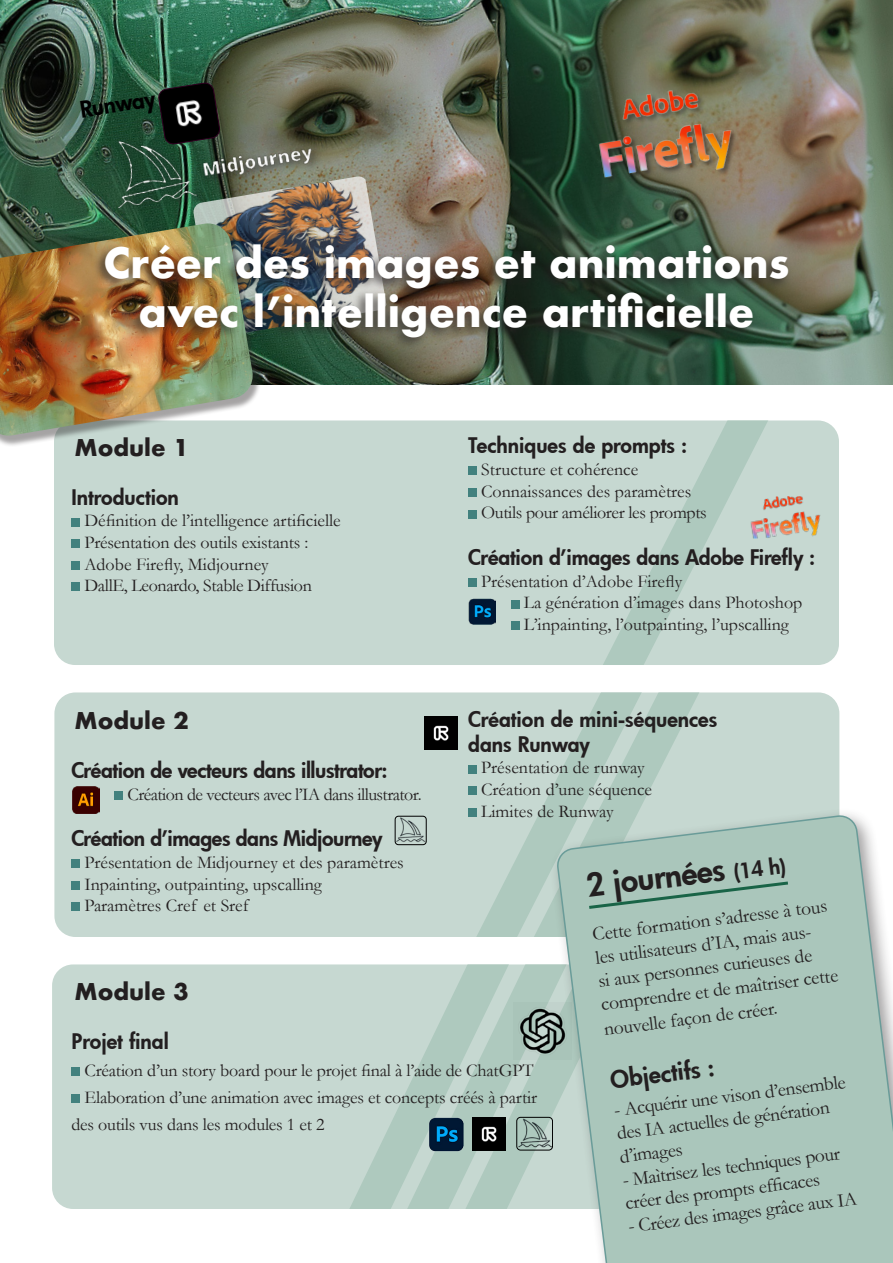
<style>
.page{position:relative;width:893px;height:1263px;background:#fff}
.page>*{position:absolute;margin:0;border:0;box-sizing:border-box;transform-origin:0 0}
.t1{font:700 40.5px/48.6px "Futura";color:#fff;text-align:center}
.t2{font:800 31.5px "Futura";color:#231f20}
.t3{font:800 24px "Futura";color:#231f20}
.t4{font:700 22.5px "Futura";color:#231f20}
.titre{font:800 22.5px "Futura";color:#000}
.t5{font:800 21px/25.2px "Futura";letter-spacing:-.01em;color:#231f20}
.t6{font:19.5px/23.4px "Garamond";color:#231f20}
.t7{font:18px/21.6px "Garamond";color:#231f20}
.t8{font:18px "Garamond";letter-spacing:-.02em;color:#231f20}
.t9{font:18px "Garamond";letter-spacing:-.03em;color:#231f20}
.s1{font-size:21px}
</style>
<div class="page">
<img style="left:0;top:0;width:893px;height:385px">
<img style="left:193px;top:176px;width:193px;height:64px">
<img style="left:582px;top:72px;width:162px;height:125px">
<img style="left:95px;top:104px;width:237px;height:116px">
<svg style="left:158px;top:82px;width:62px;height:63px"></svg>
<div style="left:52px;top:964px;width:785px;height:245px;background:#c6d8d1;border-radius:21px"></div>
<svg style="left:535px;top:965px;width:14px;height:186px"></svg>
<svg style="left:349px;top:964px;width:186px;height:245px"></svg>
<div style="left:71px;top:1067px;width:9px;height:9px;background:#42817e"></div>
<div style="left:71px;top:1094px;width:9px;height:9px;background:#42817e"></div>
<img style="left:428px;top:1117px;width:36px;height:35px">
<img style="left:517px;top:1117px;width:32px;height:33px">
<div style="left:516px;top:1117px;width:37px;height:33px;border:1px solid #000;border-radius:4px"></div>
<img style="left:472px;top:1117px;width:33px;height:33px">
<img style="left:514px;top:1002px;width:35px;height:58px">
<div style="left:54px;top:420px;width:785px;height:245px;background:#c6d8d1;border-radius:21px"></div>
<svg style="left:597px;top:420px;width:178px;height:245px"></svg>
<img style="left:469px;top:598px;width:27px;height:27px">
<img style="left:743px;top:496px;width:78px;height:42px">
<div style="left:71px;top:518px;width:9px;height:8px;background:#42817e"></div>
<div style="left:71px;top:539px;width:9px;height:9px;background:#42817e"></div>
<div style="left:71px;top:561px;width:9px;height:9px;background:#42817e"></div>
<div style="left:71px;top:583px;width:9px;height:8px;background:#42817e"></div>
<div style="left:468px;top:466px;width:9px;height:9px;background:#42817e"></div>
<div style="left:468px;top:488px;width:9px;height:9px;background:#42817e"></div>
<div style="left:468px;top:510px;width:9px;height:8px;background:#42817e"></div>
<div style="left:468px;top:578px;width:9px;height:9px;background:#42817e"></div>
<div style="left:511px;top:600px;width:8px;height:8px;background:#42817e"></div>
<div style="left:511px;top:621px;width:8px;height:9px;background:#42817e"></div>
<div style="left:0;top:226px;width:261px;height:221px;background:#231f20;opacity:.41"></div>
<img style="left:0;top:223px;width:254px;height:213px">
<div style="left:92px;top:240px;width:700px;height:110px;background:#231f20;opacity:.75"></div>
<div style="left:54px;top:692px;width:785px;height:245px;background:#c6d8d1;border-radius:21px"></div>
<img style="left:72px;top:787px;width:28px;height:26px">
<img style="left:395px;top:816px;width:31px;height:29px">
<div style="left:395px;top:816px;width:31px;height:29px;border:1px solid #000;border-radius:3px"></div>
<div style="left:114px;top:791px;width:9px;height:9px;background:#42817e"></div>
<div style="left:71px;top:859px;width:9px;height:9px;background:#42817e"></div>
<div style="left:71px;top:881px;width:9px;height:9px;background:#42817e"></div>
<div style="left:71px;top:903px;width:9px;height:8px;background:#42817e"></div>
<div style="left:468px;top:765px;width:9px;height:8px;background:#42817e"></div>
<div style="left:468px;top:786px;width:9px;height:9px;background:#42817e"></div>
<div style="left:468px;top:808px;width:9px;height:9px;background:#42817e"></div>
<img style="left:424px;top:716px;width:34px;height:34px">
<div style="left:549px;top:808px;width:344px;height:455px;background:#231f20;opacity:.44"></div>
<svg style="left:475px;top:692px;width:316px;height:245px"></svg>
<svg style="left:557px;top:815px;width:336px;height:448px"></svg>
<p class="titre" style="left:78px;top:95px;width:78px;rotate:-9deg">Runway</p>
<p class="t1" style="left:104px;top:239px;width:687px">Créer des images et animations avec l’intelligence artificielle</p>
<p class="t4" style="left:74px;top:431px;width:116px">Module 1</p>
<p class="t5" style="left:71px;top:484px;width:109px">Introduction</p>
<p class="t7" style="left:84px;top:509px;width:258px">Définition de l’intelligence artificielle</p>
<p class="t7" style="left:84px;top:531px;width:226px">Présentation des outils existants :</p>
<p class="t7" style="left:84px;top:553px;width:186px">Adobe Firefly, Midjourney</p>
<p class="t8" style="left:84px;top:573px;width:229px">DallE, Leonardo, Stable Diffusion</p>
<p class="t5" style="left:468px;top:433px;width:221px">Techniques de prompts :</p>
<p class="t7" style="left:481px;top:458px;width:212px">Structure et cohérence<br>Connaissances des paramètres</p>
<p class="t8" style="left:481px;top:500px;width:227px">Outils pour améliorer les prompts</p>
<p class="t5" style="left:468px;top:544px;width:349px">Création d’images dans Adobe Firefly :</p>
<p class="t7" style="left:481px;top:570px;width:203px">Présentation d’Adobe Firefly</p>
<p class="t7" style="left:524px;top:591px;width:280px">La génération d’images dans Photoshop<br>L’inpainting, l’outpainting, l’upscalling</p>
<p class="t5" style="left:468px;top:706px;width:251px">Création de mini-séquences dans Runway</p>
<p class="t7" style="left:481px;top:756px;width:165px">Présentation de runway</p>
<p class="t7" style="left:481px;top:778px;width:172px">Création d’une séquence</p>
<p class="t7" style="left:481px;top:800px;width:134px">Limites de Runway</p>
<p class="t2" style="left:584px;top:865px;width:201px;rotate:-7deg">2 journées <span class="s1">(14 h)</span></p>
<p class="t6" style="left:591px;top:922px;width:240px;rotate:-7deg">Cette formation s’adresse à tous les utilisateurs d’IA, mais aus-<br>si aux personnes curieuses de comprendre et de maîtriser cette</p>
<p class="t4" style="left:74px;top:705px;width:116px">Module 2</p>
<p class="t5" style="left:71px;top:757px;width:318px">Création de vecteurs dans illustrator:</p>
<p class="t9" style="left:127px;top:782px;width:296px">Création de vecteurs avec l’IA dans illustrator.</p>
<p class="t5" style="left:71px;top:826px;width:313px">Création d’images dans Midjourney</p>
<p class="t7" style="left:84px;top:851px;width:321px">Présentation de Midjourney et des paramètres<br>Inpainting, outpainting, upscalling</p>
<p class="t7" style="left:84px;top:894px;width:166px">Paramètres Cref et Sref</p>
<p class="t4" style="left:74px;top:975px;width:116px">Module 3</p>
<p class="t5" style="left:71px;top:1028px;width:99px">Projet final</p>
<p class="t7" style="left:84px;top:1059px;width:450px">Création d’un story board pour le projet final à l’aide de ChatGPT</p>
<p class="t7" style="left:84px;top:1086px;width:454px">Elaboration d’une animation avec images et concepts créés à partir</p>
<p class="t7" style="left:71px;top:1113px;width:255px">des outils vus dans les modules 1 et 2</p>
<p class="t6" style="left:603px;top:1017px;width:176px;rotate:-7deg">nouvelle façon de créer.</p>
<p class="t3" style="left:608px;top:1064px;width:106px;rotate:-7deg">Objectifs :</p>
<p class="t6" style="left:613px;top:1098px;width:235px;rotate:-7deg">- Acquérir une vison d’ensemble des IA actuelles de génération d’images</p>
<p class="t6" style="left:621px;top:1167px;width:220px;rotate:-7deg">- Maìtrisez les techniques pour créer des prompts effi caces</p>
<p class="t6" style="left:627px;top:1214px;width:232px;rotate:-7deg">- Créez des images grâce aux IA</p>
</div>
